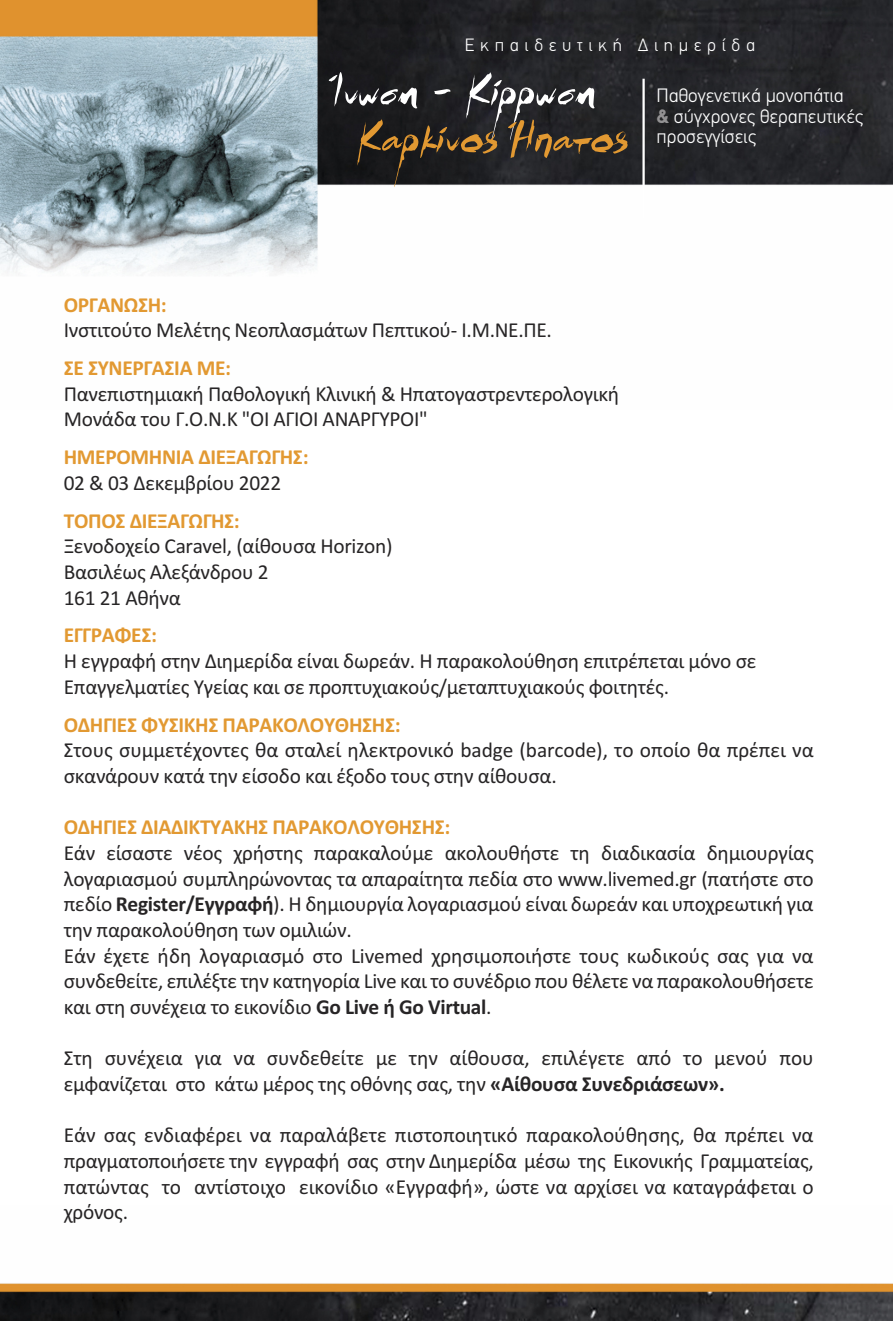
<style>
.page{position:relative;width:893px;height:1321px;background:#fff}
.page>*{position:absolute;margin:0;border:0;box-sizing:border-box;transform-origin:0 0}
.t1{font:54.68px "PF Manic Attack";letter-spacing:.015em;color:#e29932}
.t2{font:54.68px "PF Manic Attack";letter-spacing:.015em;color:#fff}
.t3{font:21.38px/25.7px "Calibri";letter-spacing:-.015em;color:#272526}
.t4{font:700 21.38px "Calibri";letter-spacing:-.015em;color:#e29932}
.t5{font:300 19.35px/20.7px "PF Din Text";color:#fff}
.t6{font:300 17.78px "PF Din Text";letter-spacing:.32em;color:#fff}
.s1{font-weight:900;color:#939293}
.s2{font-weight:700}
</style>
<div class="page">
<img style="left:0;top:0;width:893px;height:273px">
<img style="left:0;top:1283px;width:893px;height:37px">
<hr style="left:642px;top:79px;width:3px;height:139px;background:#fff">
<p class="t6" style="left:465px;top:34px;width:292px">Εκπαιδευτική Διημερίδα</p>
<h1 class="t2" style="left:332px;top:53px;width:265px">Ίνωση - Κίρρωση</h1>
<p class="t5" style="left:657px;top:85px;width:208px">Παθογενετικά μονοπάτια<br><span class="s1">&amp;</span> σύγχρονες θεραπευτικές προσεγγίσεις</p>
<h1 class="t1" style="left:357px;top:100px;width:271px">Καρκίνος Ήπατος</h1>
<p class="t4" style="left:64px;top:291px;width:104px">ΟΡΓΑΝΩΣΗ:</p>
<p class="t3" style="left:64px;top:317px;width:490px">Ινστιτούτο Μελέτης Νεοπλασμάτων Πεπτικού- Ι.Μ.ΝΕ.ΠΕ.</p>
<p class="t4" style="left:64px;top:355px;width:169px">ΣΕ ΣΥΝΕΡΓΑΣΙΑ ΜΕ:</p>
<p class="t3" style="left:64px;top:380px;width:557px">Πανεπιστημιακή Παθολογική Κλινική &amp; Ηπατογαστρεντερολογική<br>Μονάδα του Γ.Ο.Ν.Κ "ΟΙ ΑΓΙΟΙ ΑΝΑΡΓΥΡΟΙ"</p>
<p class="t4" style="left:64px;top:444px;width:246px">ΗΜΕΡΟΜΗΝΙΑ ΔΙΕΞΑΓΩΓΗΣ:</p>
<p class="t3" style="left:64px;top:469px;width:219px">02 &amp; 03 Δεκεμβρίου 2022</p>
<p class="t4" style="left:64px;top:507px;width:178px">ΤΟΠΟΣ ΔΙΕΞΑΓΩΓΗΣ:</p>
<p class="t3" style="left:64px;top:533px;width:330px">Ξενοδοχείο Caravel, (αίθουσα Horizon)<br>Βασιλέως Αλεξάνδρου 2<br>161 21 Αθήνα</p>
<p class="t4" style="left:64px;top:622px;width:95px">ΕΓΓΡΑΦΕΣ:</p>
<p class="t3" style="left:64px;top:648px;width:694px">Η εγγραφή στην Διημερίδα είναι δωρεάν. Η παρακολούθηση επιτρέπεται μόνο σε<br>Επαγγελματίες Υγείας και σε προπτυχιακούς/μεταπτυχιακούς φοιτητές.</p>
<p class="t4" style="left:64px;top:711px;width:338px">ΟΔΗΓΙΕΣ ΦΥΣΙΚΗΣ ΠΑΡΑΚΟΛΟΥΘΗΣΗΣ:</p>
<p class="t3" style="left:64px;top:737px;width:751px">Στους συμμετέχοντες θα σταλεί ηλεκτρονικό badge (barcode), το οποίο θα πρέπει να σκανάρουν κατά την είσοδο και έξοδο τους στην αίθουσα.</p>
<p class="t4" style="left:64px;top:814px;width:388px">ΟΔΗΓΙΕΣ ΔΙΑΔΙΚΤΥΑΚΗΣ ΠΑΡΑΚΟΛΟΥΘΗΣΗΣ:</p>
<p class="t3" style="left:64px;top:839px;width:751px">Εάν είσαστε νέος χρήστης παρακαλούμε ακολουθήστε τη διαδικασία δημιουργίας λογαριασμού συμπληρώνοντας τα απαραίτητα πεδία στο www.livemed.gr (πατήστε στο πεδίο <span class="s2">Register/Εγγραφή</span>). Η δημιουργία λογαριασμού είναι δωρεάν και υποχρεωτική για την παρακολούθηση των ομιλιών.<br>Εάν έχετε ήδη λογαριασμό στο Livemed χρησιμοποιήστε τους κωδικούς σας για να συνδεθείτε, επιλέξτε την κατηγορία Live και το συνέδριο που θέλετε να παρακολουθήσετε και στη συνέχεια το εικονίδιο <span class="s2">Go Live ή Go Virtual</span>.</p>
<p class="t3" style="left:64px;top:1044px;width:751px">Στη συνέχεια για να συνδεθείτε με την αίθουσα, επιλέγετε από το μενού που εμφανίζεται στο κάτω μέρος της οθόνης σας, την <span class="s2">«Αίθουσα Συνεδριάσεων».</span></p>
<p class="t3" style="left:64px;top:1121px;width:751px;text-align:justify">Εάν σας ενδιαφέρει να παραλάβετε πιστοποιητικό παρακολούθησης, θα πρέπει να πραγματοποιήσετε την εγγραφή σας στην Διημερίδα μέσω της Εικονικής Γραμματείας, πατώντας το αντίστοιχο εικονίδιο «Εγγραφή», ώστε να αρχίσει να καταγράφεται ο χρόνος.</p>
</div>
